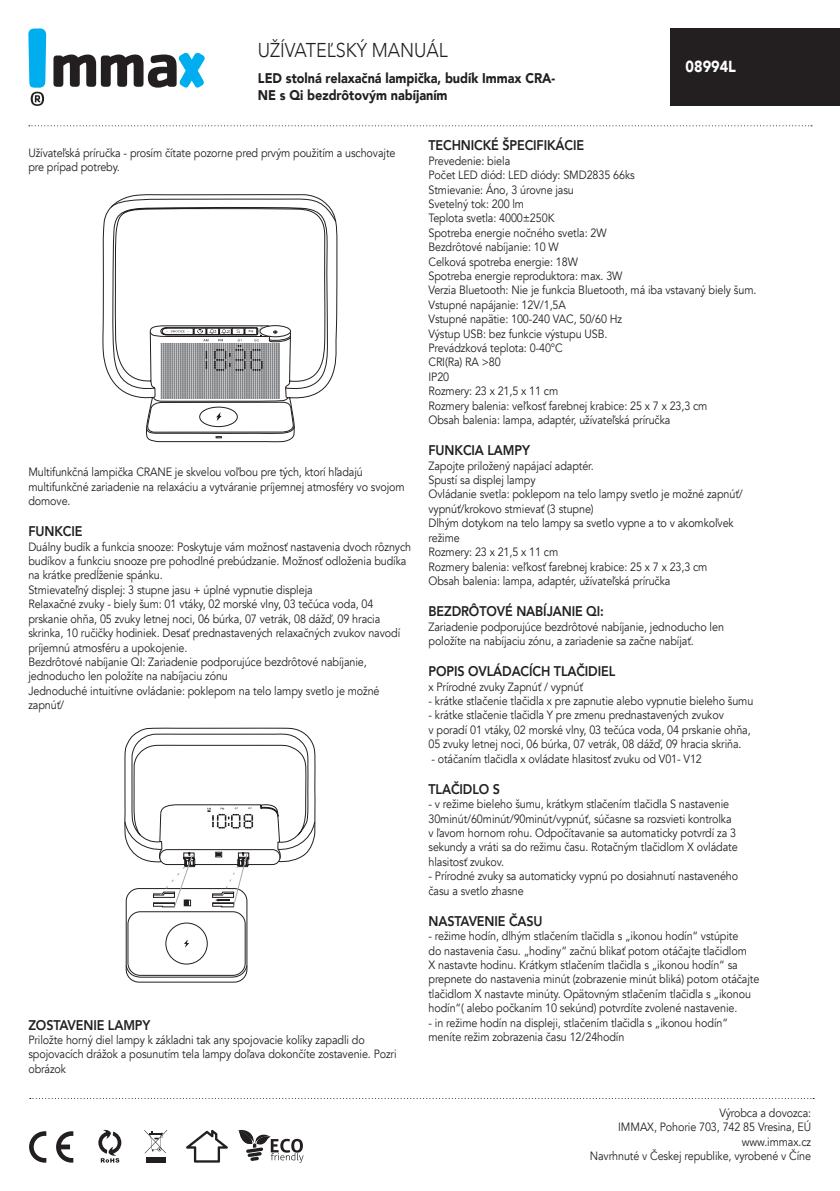
<style>
.page{position:relative;width:840px;height:1191px;background:#fff}
.page>*{position:absolute;margin:0;border:0;box-sizing:border-box;transform-origin:0 0}
.t1{font:300 20px "Avenir";color:#231f20;scale:.9 1}
.t2{font:900 16px "Avenir";color:#fff;scale:.9 1}
.t3{font:800 14px "Avenir";letter-spacing:-.01em;color:#231f20;scale:.9 1}
.t4{font:900 14px/16.8px "Avenir";color:#231f20;scale:.9 1}
.t5{font:12px/14.4px "Avenir";letter-spacing:-.01em;color:#231f20;scale:.9 1}
</style>
<div class="page">
<svg style="left:29px;top:125px;width:782px;height:1px"></svg>
<svg style="left:30px;top:1098px;width:783px;height:1px"></svg>
<svg style="left:238px;top:1129px;width:65px;height:33px"></svg>
<div style="left:146px;top:1157px;width:20px;height:5px;background:#231f20"></div>
<svg style="left:144px;top:1130px;width:23px;height:23px"></svg>
<svg style="left:29px;top:1131px;width:17px;height:31px"></svg>
<svg style="left:56px;top:1131px;width:17px;height:31px"></svg>
<svg style="left:98px;top:1129px;width:23px;height:33px"></svg>
<svg style="left:186px;top:1129px;width:42px;height:33px"></svg>
<svg style="left:53px;top:52px;width:152px;height:36px"></svg>
<svg style="left:28px;top:28px;width:18px;height:78px"></svg>
<div style="left:670px;top:28px;width:169px;height:78px;background:#231f20"></div>
<svg style="left:102px;top:194px;width:235px;height:248px"></svg>
<svg style="left:147px;top:325px;width:147px;height:113px"></svg>
<svg style="left:124px;top:727px;width:192px;height:250px"></svg>
<h1 class="t1" style="left:258px;top:39px;width:212px">UŽÍVATEĽSKÝ MANUÁL</h1>
<p class="t4" style="left:258px;top:70px;width:332px">LED stolná relaxačná lampička, budík Immax CRA-<br>NE s Qi bezdrôtovým nabíjaním</p>
<h2 class="t2" style="left:685px;top:53px;width:57px">08994L</h2>
<p class="t5" style="left:28px;top:146px;width:409px">Užívateľská príručka - prosím čítate pozorne pred prvým použitím a uschovajte pre prípad potreby.</p>
<p class="t5" style="left:28px;top:465px;width:419px">Multifunkčná lampička CRANE je skvelou voľbou pre tých, ktorí hľadajú multifunkčné zariadenie na relaxáciu a vytváranie príjemnej atmosféry vo svojom domove.</p>
<p class="t3" style="left:28px;top:520px;width:62px">FUNKCIE</p>
<p class="t5" style="left:28px;top:539px;width:426px">Duálny budík a funkcia snooze: Poskytuje vám možnosť nastavenia dvoch rôznych budíkov a funkciu snooze pre pohodlné prebúdzanie. Možnosť odloženia budíka na krátke predĺženie spánku.<br>Stmievateľný displej: 3 stupne jasu + úplné vypnutie displeja<br>Relaxačné zvuky - biely šum: 01 vtáky, 02 morské vlny, 03 tečúca voda, 04 prskanie ohňa, 05 zvuky letnej noci, 06 búrka, 07 vetrák, 08 dážď, 09 hracia skrinka, 10 ručičky hodiniek. Desať prednastavených relaxačných zvukov navodí príjemnú atmosféru a upokojenie.<br>Bezdrôtové nabíjanie QI: Zariadenie podporujúce bezdrôtové nabíjanie, jednoducho len položíte na nabíjaciu zónu<br>Jednoduché intuitívne ovládanie: poklepom na telo lampy svetlo je možné zapnúť/</p>
<p class="t3" style="left:28px;top:1013px;width:137px">ZOSTAVENIE LAMPY</p>
<p class="t5" style="left:28px;top:1033px;width:410px">Priložte horný diel lampy k základni tak any spojovacie kolíky zapadli do spojovacích drážok a posunutím tela lampy doľava dokončíte zostavenie. Pozri obrázok</p>
<p class="t3" style="left:428px;top:135px;width:174px">TECHNICKÉ ŠPECIFIKÁCIE</p>
<p class="t5" style="left:428px;top:154px;width:365px">Prevedenie: biela<br>Počet LED diód: LED diódy: SMD2835 66ks<br>Stmievanie: Áno, 3 úrovne jasu<br>Svetelný tok: 200 lm<br>Teplota svetla: 4000±250K<br>Spotreba energie nočného svetla: 2W<br>Bezdrôtové nabíjanie: 10 W<br>Celková spotreba energie: 18W<br>Spotreba energie reproduktora: max. 3W<br>Verzia Bluetooth: Nie je funkcia Bluetooth, má iba vstavaný biely šum.<br>Vstupné napájanie: 12V/1,5A<br>Vstupné napätie: 100-240 VAC, 50/60 Hz<br>Výstup USB: bez funkcie výstupu USB.<br>Prevádzková teplota: 0-40°C<br>CRI(Ra) RA &gt;80<br>IP20<br>Rozmery: 23 x 21,5 x 11 cm<br>Rozmery balenia: veľkosť farebnej krabice: 25 x 7 x 23,3 cm<br>Obsah balenia: lampa, adaptér, užívateľská príručka</p>
<p class="t3" style="left:428px;top:439px;width:114px">FUNKCIA LAMPY</p>
<p class="t5" style="left:428px;top:458px;width:350px">Zapojte priložený napájací adaptér.<br>Spustí sa displej lampy<br>Ovládanie svetla: poklepom na telo lampy svetlo je možné zapnúť/ vypnúť/krokovo stmievať (3 stupne)<br>Dlhým dotykom na telo lampy sa svetlo vypne a to v akomkoľvek režime<br>Rozmery: 23 x 21,5 x 11 cm<br>Rozmery balenia: veľkosť farebnej krabice: 25 x 7 x 23,3 cm<br>Obsah balenia: lampa, adaptér, užívateľská príručka</p>
<p class="t3" style="left:428px;top:600px;width:196px">BEZDRÔTOVÉ NABÍJANIE QI:</p>
<p class="t5" style="left:428px;top:619px;width:329px">Zariadenie podporujúce bezdrôtové nabíjanie, jednoducho len položíte na nabíjaciu zónu, a zariadenie sa začne nabíjať.</p>
<p class="t3" style="left:428px;top:660px;width:209px">POPIS OVLÁDACÍCH TLAČIDIEL</p>
<p class="t5" style="left:428px;top:679px;width:173px">x Prírodné zvuky Zapnúť / vypnúť</p>
<p class="t5" style="left:428px;top:694px;width:362px">- krátke stlačenie tlačidla x pre zapnutie alebo vypnutie bieleho šumu</p>
<p class="t5" style="left:428px;top:708px;width:359px">- krátke stlačenie tlačidla Y pre zmenu prednastavených zvukov<br>v poradí 01 vtáky, 02 morské vlny, 03 tečúca voda, 04 prskanie ohňa,<br>05 zvuky letnej noci, 06 búrka, 07 vetrák, 08 dážď, 09 hracia skriňa.</p>
<p class="t5" style="left:431px;top:751px;width:302px">- otáčaním tlačidla x ovládate hlasitosť zvuku od V01- V12</p>
<p class="t3" style="left:428px;top:778px;width:81px">TLAČIDLO S</p>
<p class="t5" style="left:428px;top:797px;width:345px">- v režime bieleho šumu, krátkym stlačením tlačidla S nastavenie 30minút/60minút/90minút/vypnúť, súčasne sa rozsvieti kontrolka v ľavom hornom rohu. Odpočítavanie sa automaticky potvrdí za 3 sekundy a vráti sa do režimu času. Rotačným tlačidlom X ovládate hlasitosť zvukov.</p>
<p class="t5" style="left:428px;top:869px;width:345px">- Prírodné zvuky sa automaticky vypnú po dosiahnutí nastaveného času a svetlo zhasne</p>
<p class="t3" style="left:428px;top:910px;width:128px">NASTAVENIE ČASU</p>
<p class="t5" style="left:428px;top:929px;width:369px">- režime hodín, dlhým stlačením tlačidla s „ikonou hodín“ vstúpite<br>do nastavenia času. „hodiny“ začnú blikať potom otáčajte tlačidlom<br>X nastavte hodinu. Krátkym stlačením tlačidla s „ikonou hodín“ sa prepnete do nastavenia minút (zobrazenie minút bliká) potom otáčajte tlačidlom X nastavte minúty. Opätovným stlačením tlačidla s „ikonou hodín“( alebo počkaním 10 sekúnd) potvrdíte zvolené nastavenie.</p>
<p class="t5" style="left:428px;top:1015px;width:334px">- in režime hodín na displeji, stlačením tlačidla s „ikonou hodín“ meníte režim zobrazenia času 12/24hodín</p>
<p class="t5" style="left:589px;top:1105px;width:247px;text-align:right">Výrobca a dovozca:<br>IMMAX, Pohorie 703, 742 85 Vresina, EÚ www.immax.cz<br>Navrhnuté v Českej republike, vyrobené v Číne</p>
</div>
